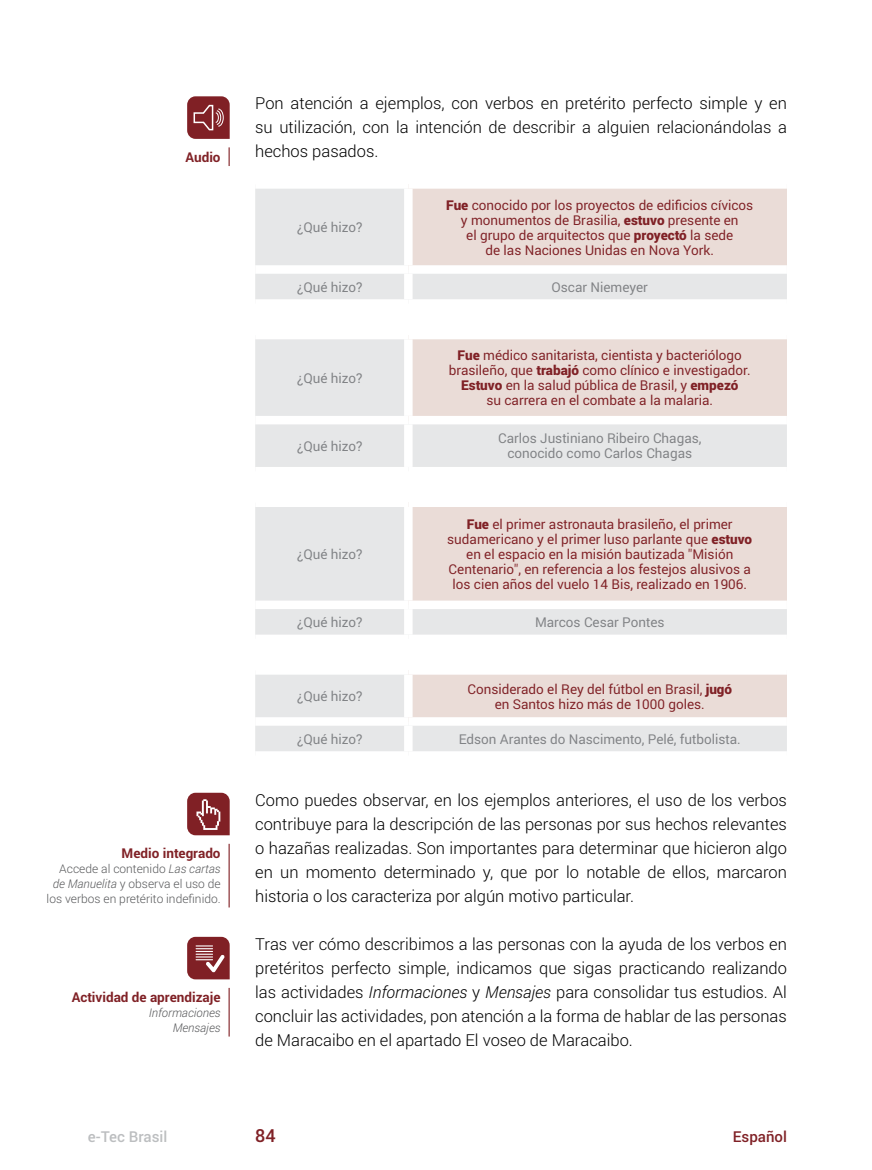
<style>
.page{position:relative;width:872px;height:1170px;background:#fff}
.page>*{position:absolute;margin:0;border:0;box-sizing:border-box;transform-origin:0 0}
.t1{font:500 18px "Roboto";color:#802126}
.t2{font:300 16.5px/24px "Roboto";color:#000;text-align:justify}
.t3{font:500 15px "Roboto";color:#bcbec0}
.t4{font:500 15px "Roboto";color:#802126}
.t5{font:13.5px/15px "Roboto";color:#802126;text-align:center}
.t6{font:13.5px/15px "Roboto";color:#808285;text-align:center}
.t7{font:700 13.5px "Roboto";color:#802126}
.t8{font:300 12px/15px "Roboto";color:#58595b;text-align:right}
.t9{font:italic 300 12px/15px "Roboto";color:#58595b;text-align:right}
.s1{font-style:italic}
.s2{font-weight:900}
</style>
<div class="page">
<div style="left:255px;top:189px;width:532px;height:110px;background:#e6e7e8"></div>
<div style="left:408px;top:184px;width:379px;height:85px;background:#eadcd7"></div>
<div style="left:404px;top:274px;width:8px;height:25px;background:#fff"></div>
<div style="left:408px;top:180px;width:379px;height:9px;background:#fff"></div>
<div style="left:408px;top:265px;width:379px;height:9px;background:#fff"></div>
<div style="left:404px;top:189px;width:8px;height:76px;background:#fff"></div>
<div style="left:255px;top:265px;width:153px;height:9px;background:#fff"></div>
<div style="left:255px;top:339px;width:532px;height:128px;background:#e6e7e8"></div>
<div style="left:408px;top:335px;width:379px;height:85px;background:#eadcd7"></div>
<div style="left:404px;top:424px;width:8px;height:43px;background:#fff"></div>
<div style="left:408px;top:331px;width:379px;height:8px;background:#fff"></div>
<div style="left:408px;top:416px;width:379px;height:8px;background:#fff"></div>
<div style="left:404px;top:339px;width:8px;height:77px;background:#fff"></div>
<div style="left:255px;top:416px;width:153px;height:8px;background:#fff"></div>
<div style="left:255px;top:507px;width:532px;height:127px;background:#e6e7e8"></div>
<div style="left:408px;top:502px;width:379px;height:102px;background:#eadcd7"></div>
<div style="left:404px;top:609px;width:8px;height:25px;background:#fff"></div>
<div style="left:408px;top:498px;width:379px;height:9px;background:#fff"></div>
<div style="left:408px;top:600px;width:379px;height:9px;background:#fff"></div>
<div style="left:404px;top:507px;width:8px;height:93px;background:#fff"></div>
<div style="left:255px;top:600px;width:153px;height:9px;background:#fff"></div>
<div style="left:255px;top:675px;width:532px;height:76px;background:#e6e7e8"></div>
<div style="left:408px;top:670px;width:379px;height:51px;background:#eadcd7"></div>
<div style="left:404px;top:725px;width:8px;height:26px;background:#fff"></div>
<div style="left:408px;top:666px;width:379px;height:8px;background:#fff"></div>
<div style="left:408px;top:717px;width:379px;height:8px;background:#fff"></div>
<div style="left:404px;top:674px;width:8px;height:43px;background:#fff"></div>
<div style="left:255px;top:717px;width:153px;height:8px;background:#fff"></div>
<svg style="left:228px;top:147px;width:2px;height:19px"></svg>
<svg style="left:187px;top:96px;width:43px;height:43px;background:#913e42"></svg>
<hr style="left:228px;top:843px;width:2px;height:64px;background:#802025">
<svg style="left:187px;top:792px;width:43px;height:43px;background:#944347"></svg>
<svg style="left:187px;top:936px;width:43px;height:43px;background:#96464a"></svg>
<hr style="left:228px;top:987px;width:2px;height:49px;background:#802025">
<p class="t7" style="left:185px;top:148px;width:37px">Audio</p>
<p class="t7" style="left:122px;top:844px;width:100px">Medio integrado</p>
<p class="t8" style="left:47px;top:861px;width:175px">Accede al contenido <span class="s1">Las cartas de Manuelita</span> y observa el uso de los verbos en pretérito indefinido.</p>
<p class="t7" style="left:72px;top:988px;width:150px">Actividad de aprendizaje</p>
<p class="t9" style="left:149px;top:1005px;width:73px">Informaciones<br>Mensajes</p>
<p class="t2" style="left:255px;top:91px;width:533px">Pon atención a ejemplos, con verbos en pretérito perfecto simple y en su utilización, con la intención de describir a alguien relacionándolas a hechos pasados.</p>
<p class="t6" style="left:297px;top:219px;width:67px">¿Qué hizo?</p>
<p class="t5" style="left:446px;top:197px;width:309px"><span class="s2">Fue</span> conocido por los proyectos de edificios cívicos y monumentos de Brasilia, <span class="s2">estuvo</span> presente en<br>el grupo de arquitectos que <span class="s2">proyectó</span> la sede<br>de las Naciones Unidas en Nova York.</p>
<p class="t6" style="left:297px;top:279px;width:67px">¿Qué hizo?</p>
<p class="t6" style="left:551px;top:279px;width:98px">Oscar Niemeyer</p>
<p class="t6" style="left:297px;top:370px;width:67px">¿Qué hizo?</p>
<p class="t5" style="left:449px;top:347px;width:303px"><span class="s2">Fue</span> médico sanitarista, cientista y bacteriólogo brasileño, que <span class="s2">trabajó</span> como clínico e investigador.<br><span class="s2">Estuvo</span> en la salud pública de Brasil, y <span class="s2">empezó<br></span>su carrera en el combate a la malaria.</p>
<p class="t6" style="left:297px;top:438px;width:67px">¿Qué hizo?</p>
<p class="t6" style="left:498px;top:430px;width:205px">Carlos Justiniano Ribeiro Chagas, conocido como Carlos Chagas</p>
<p class="t6" style="left:297px;top:546px;width:67px">¿Qué hizo?</p>
<p class="t5" style="left:447px;top:516px;width:306px"><span class="s2">Fue</span> el primer astronauta brasileño, el primer sudamericano y el primer luso parlante que <span class="s2">estuvo </span>en el espacio en la misión bautizada "Misión Centenario", en referencia a los festejos alusivos a los cien años del vuelo 14 Bis, realizado en 1906.</p>
<p class="t6" style="left:297px;top:614px;width:67px">¿Qué hizo?</p>
<p class="t6" style="left:535px;top:614px;width:131px">Marcos Cesar Pontes</p>
<p class="t6" style="left:297px;top:688px;width:67px">¿Qué hizo?</p>
<p class="t5" style="left:467px;top:680px;width:266px">Considerado el Rey del fútbol en Brasil, <span class="s2">jugó </span>en Santos hizo más de 1000 goles.</p>
<p class="t6" style="left:297px;top:730px;width:67px">¿Qué hizo?</p>
<p class="t6" style="left:459px;top:730px;width:283px">Edson Arantes do Nascimento, Pelé, futbolista.</p>
<p class="t2" style="left:255px;top:787px;width:533px">Como puedes observar, en los ejemplos anteriores, el uso de los verbos contribuye para la descripción de las personas por sus hechos relevantes o hazañas realizadas. Son importantes para determinar que hicieron algo en un momento determinado y, que por lo notable de ellos, marcaron historia o los caracteriza por algún motivo particular.</p>
<p class="t2" style="left:255px;top:931px;width:533px">Tras ver cómo describimos a las personas con la ayuda de los verbos en pretéritos perfecto simple, indicamos que sigas practicando realizando las actividades <span class="s1">Informaciones</span> y <span class="s1">Mensajes</span> para consolidar tus estudios. Al concluir las actividades, pon atención a la forma de hablar de las personas de Maracaibo en el apartado El voseo de Maracaibo.</p>
<p class="t3" style="left:88px;top:1125px;width:81px">e-Tec Brasil</p>
<p class="t1" style="left:255px;top:1122px;width:22px">84</p>
<p class="t4" style="left:733px;top:1125px;width:56px">Español</p>
</div>
